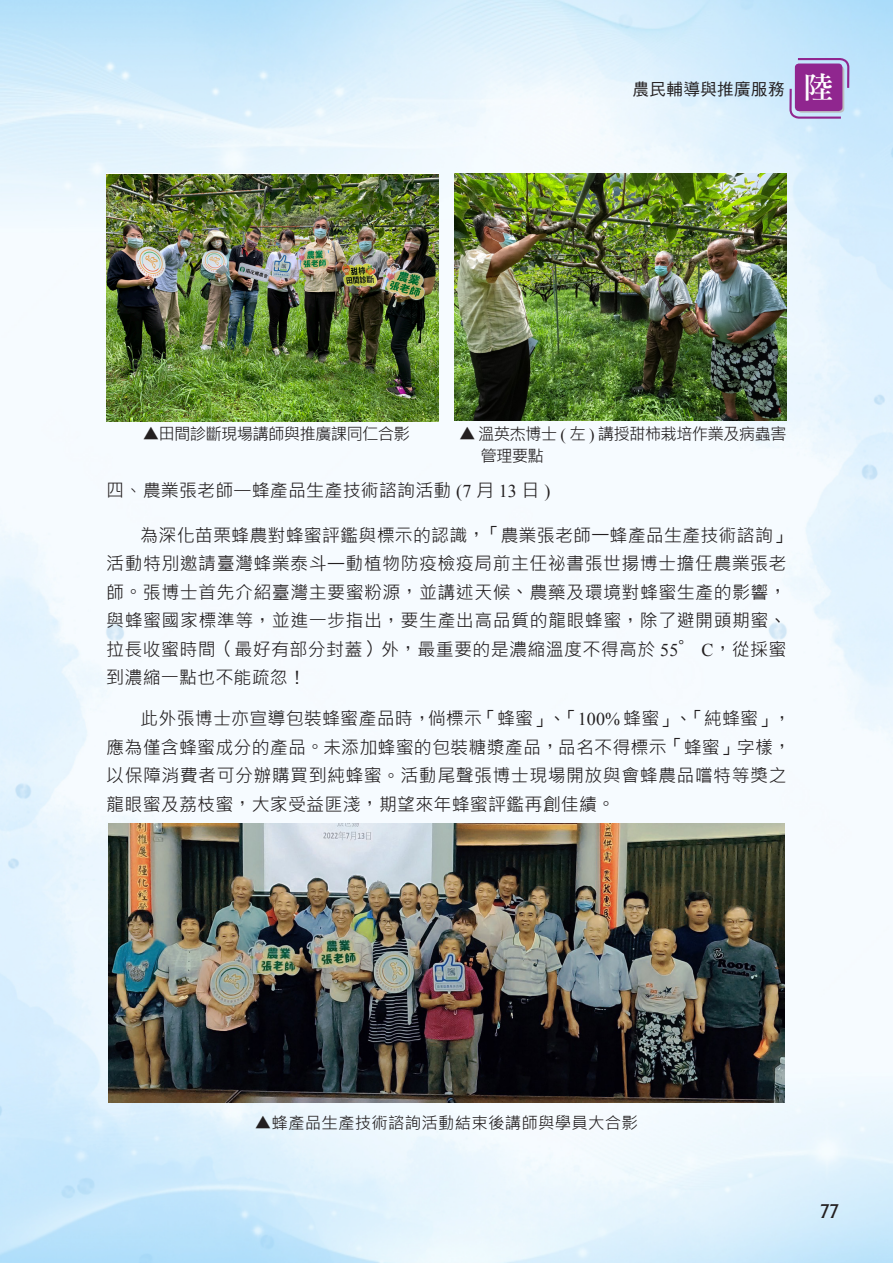
<style>
.page{position:relative;width:893px;height:1263px;background:#fff}
.page>*{position:absolute;margin:0;border:0;box-sizing:border-box;transform-origin:0 0}
.基本內文{font:18px/28.5px "Microsoft Jheng Hei";letter-spacing:.02em;color:#231f20}
.一_小標{font:18px "Microsoft Jheng Hei";letter-spacing:.01em;color:#231f20}
.t1{font:500 18px "Albertus";color:#231f20;scale:.9 1}
.圖解說明{font:16.5px/22.5px "Microsoft Jheng Hei";letter-spacing:-.05em;color:#231f20}
.基本內文-2{font:16.5px "Microsoft Jheng Hei";letter-spacing:.01em;color:#231f20}
.t2{font:16.5px "DF Hei Std W5";letter-spacing:.025em;color:#231f20}
.s1{font-family:"DF Li Song Md WIN BF";font-size:30px;color:#fff}
.s2{font-family:"DF Hei Std W5"}
.s3{font-family:"Times New Roman"}
.s4{font-family:"DF Hei Std W3"}
</style>
<div class="page">
<img style="left:0;top:0;width:893px;height:1263px">
<svg style="left:788px;top:57px;width:62px;height:63px;background:#a266b1"></svg>
<img style="left:106px;top:174px;width:333px;height:247px">
<img style="left:454px;top:173px;width:333px;height:248px">
<img style="left:109px;top:823px;width:675px;height:280px">
<p class="t2" style="left:633px;top:80px;width:202px">農民輔導與推廣服務 <span class="s1">陸</span></p>
<p class="圖解說明" style="left:143px;top:423px;width:269px"><span class="s2">▲</span>田間診斷現場講師與推廣課同仁合影</p>
<p class="圖解說明" style="left:480px;top:423px;width:308px;text-indent:-21px"><span class="s2">▲</span> 溫英杰博士 <span class="s3">(</span> 左 <span class="s3">)</span> 講授甜柿栽培作業及病蟲害管理要點</p>
<p class="一_小標" style="left:106px;top:479px;width:445px">四<span class="s4">、</span>農業張老師<span class="s4">—</span>蜂產品生產技術諮詢活動 <span class="s3">(7</span> 月 <span class="s3">13</span> 日 <span class="s3">)</span></p>
<p class="基本內文" style="left:106px;top:521px;width:686px;text-indent:34px">為深化苗栗蜂農對蜂蜜評鑑與標示的認識<span class="s2">，「</span>農業張老師<span class="s2">—</span>蜂產品生產技術諮詢<span class="s2">」</span>活動特別邀請臺灣蜂業泰斗<span class="s2">—</span>動植物防疫檢疫局前主任祕書張世揚博士擔任農業張老師<span class="s2">。</span>張博士首先介紹臺灣主要蜜粉源<span class="s2">，</span>並講述天候<span class="s2">、</span>農藥及環境對蜂蜜生產的影響<span class="s2">，</span>與蜂蜜國家標準等<span class="s2">，</span>並進一步指出<span class="s2">，</span>要生產出高品質的龍眼蜂蜜<span class="s2">，</span>除了避開頭期蜜<span class="s2">、</span>拉長收蜜時間<span class="s2">（</span>最好有部分封蓋<span class="s2">）</span>外<span class="s2">，</span>最重要的是濃縮溫度不得高於 <span class="s3">55</span><span class="s2">°</span> <span class="s3">C</span><span class="s2">，</span>從採蜜到濃縮一點也不能疏忽<span class="s2">！</span></p>
<p class="基本內文" style="left:106px;top:704px;width:686px;text-indent:34px">此外張博士亦宣導包裝蜂蜜產品時<span class="s2">，</span>倘標示<span class="s2">「</span>蜂蜜<span class="s2">」、「</span><span class="s3">100%</span>蜂蜜<span class="s2">」、「</span>純蜂蜜<span class="s2">」，</span>應為僅含蜂蜜成分的產品<span class="s2">。</span>未添加蜂蜜的包裝糖漿產品<span class="s2">，</span>品名不得標示<span class="s2">「</span>蜂蜜<span class="s2">」</span>字樣<span class="s2">，</span>以保障消費者可分辦購買到純蜂蜜<span class="s2">。</span>活動尾聲張博士現場開放與會蜂農品嚐特等獎之龍眼蜜及荔枝蜜<span class="s2">，</span>大家受益匪淺<span class="s2">，</span>期望來年蜂蜜評鑑再創佳績<span class="s2">。</span></p>
<p class="基本內文-2" style="left:255px;top:1112px;width:385px"><span class="s2">▲</span>蜂產品生產技術諮詢活動結束後講師與學員大合影</p>
<p class="t1" style="left:819px;top:1200px;width:23px">77</p>
</div>
